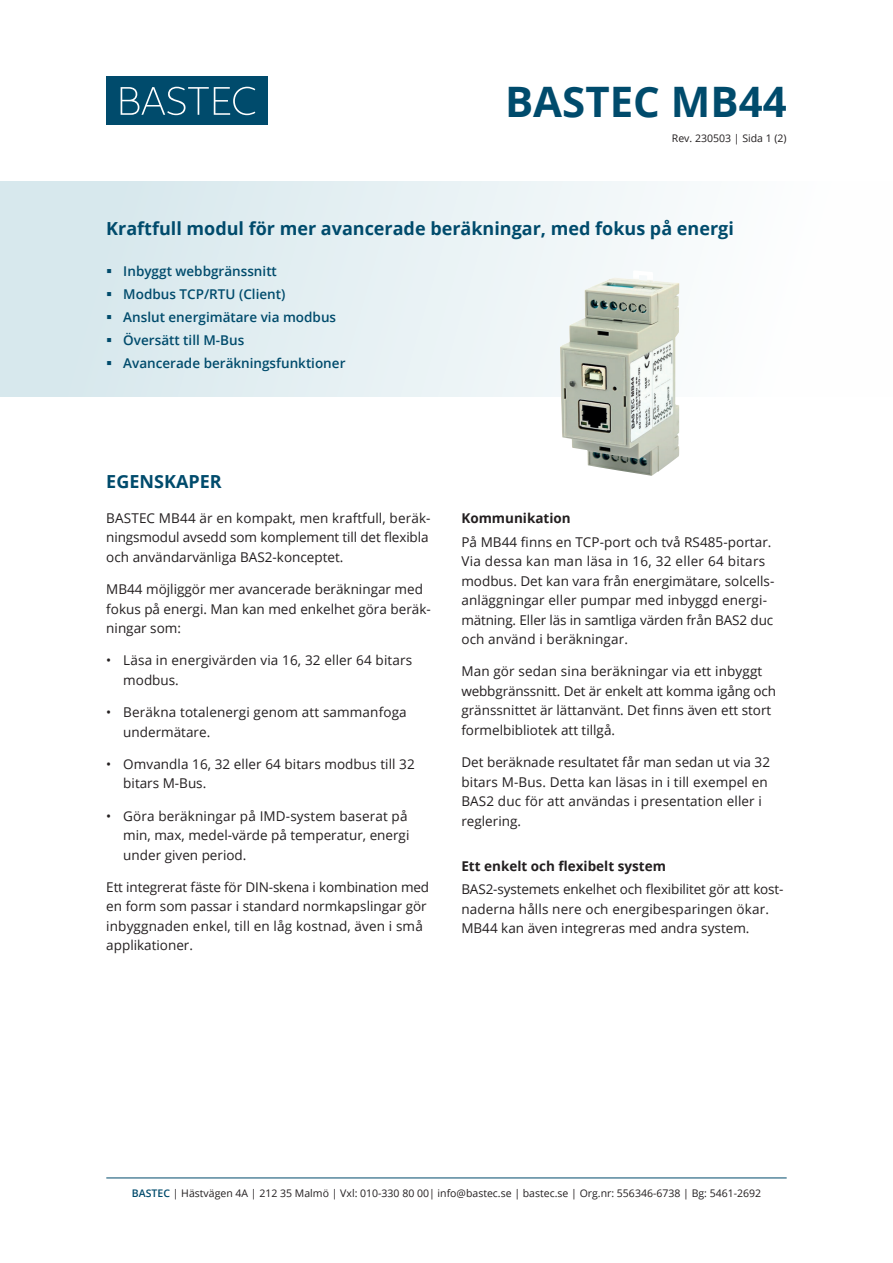
<style>
.page{position:relative;width:893px;height:1263px;background:#fff}
.page>*{position:absolute;margin:0;border:0;box-sizing:border-box;transform-origin:0 0}
.Datablad_Produktnamn{font:700 42px "Open Sans";color:#004b6c}
.Datablad_Huvudrubrik{font:700 18px "Open Sans";color:#004b6c}
.Datablad_Brödtext{font:13.5px/19.5px "Open Sans";color:#231f20}
.t1{font:600 13.5px "Open Sans";color:#004b6c}
.Datablad_Brödtext_ru{font:700 13.5px "Open Sans";color:#231f20}
.Datablad_Sidtopp{font:10.5px "Open Sans";color:#231f20}
.s1{font-weight:600;color:#004b6c}
</style>
<div class="page">
<hr style="left:106px;top:1177px;width:681px;height:1px;background:#004b6c">
<div style="left:106px;top:77px;width:162px;height:48px;background:#004b6c"></div>
<svg style="left:121px;top:87px;width:134px;height:28px"></svg>
<div style="left:0;top:181px;width:893px;height:215px;background:linear-gradient(to right,#d4e6eb,#fff)"></div>
<img style="left:560px;top:270px;width:119px;height:206px">
<svg style="left:107px;top:269px;width:4px;height:4px"></svg>
<svg style="left:107px;top:292px;width:4px;height:4px"></svg>
<svg style="left:107px;top:315px;width:4px;height:4px"></svg>
<svg style="left:107px;top:338px;width:4px;height:4px"></svg>
<svg style="left:107px;top:361px;width:4px;height:4px"></svg>
<p class="Datablad_Produktnamn" style="left:505px;top:72px;width:283px">BASTEC MB44</p>
<p class="Datablad_Sidtopp" style="left:672px;top:131px;width:116px">Rev. 230503 | Sida 1 (2)</p>
<p class="Datablad_Huvudrubrik" style="left:106px;top:216px;width:629px">Kraftfull modul för mer avancerade beräkningar, med fokus på energi</p>
<p class="t1" style="left:123px;top:262px;width:155px">Inbyggt webbgränssnitt</p>
<p class="t1" style="left:123px;top:285px;width:164px">Modbus TCP/RTU (Client)</p>
<p class="t1" style="left:123px;top:308px;width:214px">Anslut energimätare via modbus</p>
<p class="t1" style="left:123px;top:331px;width:122px">Översätt till M-Bus</p>
<p class="t1" style="left:123px;top:354px;width:224px">Avancerade beräkningsfunktioner</p>
<p class="Datablad_Huvudrubrik" style="left:106px;top:469px;width:117px">EGENSKAPER</p>
<p class="Datablad_Brödtext" style="left:106px;top:508px;width:326px">BASTEC MB44 är en kompakt, men kraftfull, beräk&shy;ningsmodul avsedd som komplement till det flexibla och användarvänliga BAS2-konceptet.</p>
<p class="Datablad_Brödtext" style="left:106px;top:579px;width:326px">MB44 möjliggör mer avancerade beräkningar med fokus på energi. Man kan med enkelhet göra beräk&shy;ningar som:</p>
<p class="Datablad_Brödtext" style="left:123px;top:650px;width:290px;text-indent:-17px">• Läsa in energivärden via 16, 32 eller 64 bitars modbus.</p>
<p class="Datablad_Brödtext" style="left:123px;top:702px;width:285px;text-indent:-17px">• Beräkna totalenergi genom att sammanfoga undermätare.</p>
<p class="Datablad_Brödtext" style="left:123px;top:754px;width:293px;text-indent:-17px">• Omvandla 16, 32 eller 64 bitars modbus till 32 bitars M-Bus.</p>
<p class="Datablad_Brödtext" style="left:123px;top:805px;width:288px;text-indent:-17px">• Göra beräkningar på IMD-system baserat på min, max, medel-värde på temperatur, energi under given period.</p>
<p class="Datablad_Brödtext" style="left:106px;top:877px;width:324px">Ett integrerat fäste för DIN-skena i kombination med en form som passar i standard normkapslingar gör inbyggnaden enkel, till en låg kostnad, även i små applikationer.</p>
<p class="Datablad_Brödtext_ru" style="left:461px;top:508px;width:111px">Kommunikation</p>
<p class="Datablad_Brödtext" style="left:461px;top:531px;width:314px">På MB44 finns en TCP-port och två RS485-portar.<br>Via dessa kan man läsa in 16, 32 eller 64 bitars modbus. Det kan vara från energimätare, solcells&shy;anläggningar eller pumpar med inbyggd energi&shy;mätning. Eller läs in samtliga värden från BAS2 duc och använd i beräkningar.</p>
<p class="Datablad_Brödtext" style="left:461px;top:661px;width:316px">Man gör sedan sina beräkningar via ett inbyggt webbgränssnitt. Det är enkelt att komma igång och gränssnittet är lättanvänt. Det finns även ett stort formelbibliotek att tillgå.</p>
<p class="Datablad_Brödtext" style="left:461px;top:752px;width:310px">Det beräknade resultatet får man sedan ut via 32 bitars M-Bus. Detta kan läsas in i till exempel en BAS2 duc för att användas i presentation eller i reglering.</p>
<p class="Datablad_Brödtext_ru" style="left:461px;top:856px;width:206px">Ett enkelt och flexibelt system</p>
<p class="Datablad_Brödtext" style="left:461px;top:879px;width:324px">BAS2-systemets enkelhet och flexibilitet gör att kost&shy;naderna hålls nere och energibesparingen ökar.<br>MB44 kan även integreras med andra system.</p>
<p class="Datablad_Sidtopp" style="left:132px;top:1185px;width:631px"><span class="s1">BASTEC</span> | Hästvägen 4A | 212 35 Malmö | Vxl: 010-330 80 00| info@bastec.se | bastec.se | Org.nr: 556346-6738 | Bg: 5461-2692</p>
</div>
